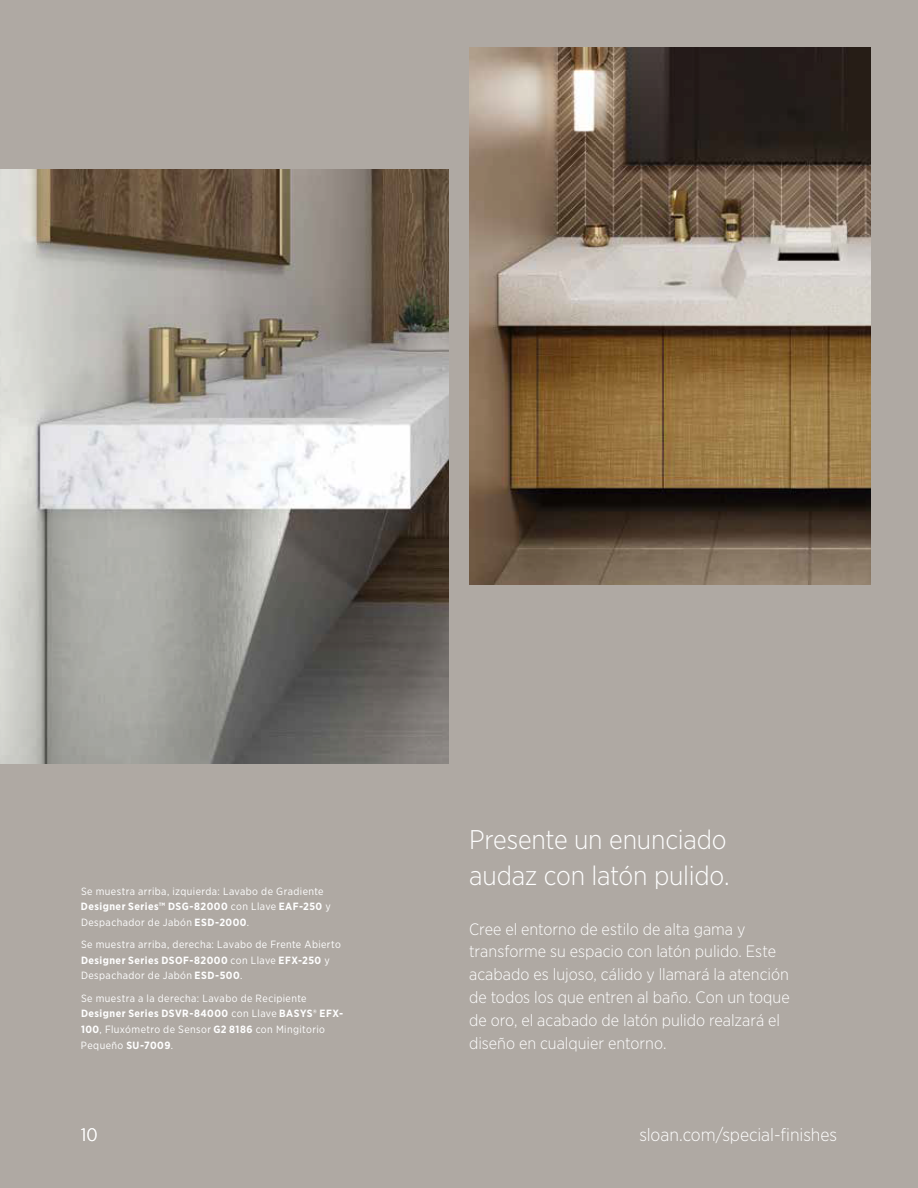
<style>
.page{position:relative;width:918px;height:1188px;background:#afa9a3}
.page>*{position:absolute;margin:0;border:0;box-sizing:border-box;transform-origin:0 0}
.t1{font:300 27px/36px "Gotham Narrow";letter-spacing:-.005em;color:#fff}
.t2{font:300 18px "Gotham Narrow";letter-spacing:-.005em;color:#fff}
.t3{font:300 16.5px/22.8px "Gotham Narrow";color:#fff}
.t4{font:10.5px/15.6px "Gotham Narrow";letter-spacing:.04em;color:#fff}
.s1{font-weight:700}
</style>
<div class="page">
<img style="left:0;top:170px;width:449px;height:594px">
<img style="left:469px;top:47px;width:402px;height:537px">
<p class="t4" style="left:81px;top:883px;width:251px">Se muestra arriba, izquierda: Lavabo de Gradiente<br><span class="s1">Designer Series™ DSG-82000</span> con Llave <span class="s1">EAF-250</span> y<br>Despachador de Jabón <span class="s1">ESD-2000</span>.</p>
<p class="t4" style="left:81px;top:936px;width:261px">Se muestra arriba, derecha: Lavabo de Frente Abierto<br><span class="s1">Designer Series DSOF-82000</span> con Llave <span class="s1">EFX-250</span> y<br>Despachador de Jabón <span class="s1">ESD-500</span>.</p>
<p class="t4" style="left:81px;top:990px;width:264px">Se muestra a la derecha: Lavabo de Recipiente <span class="s1">Designer Series DSVR-84000</span> con Llave <span class="s1">BASYS® EFX-100</span>, Fluxómetro de Sensor <span class="s1">G2 8186</span> con Mingitorio Pequeño <span class="s1">SU-7009</span>.</p>
<h1 class="t1" style="left:469px;top:821px;width:262px">Presente un enunciado audaz con latón pulido.</h1>
<p class="t3" style="left:469px;top:917px;width:322px">Cree el entorno de estilo de alta gama y transforme su espacio con latón pulido. Este acabado es lujoso, cálido y llamará la atención de todos los que entren al baño. Con un toque de oro, el acabado de latón pulido realzará el diseño en cualquier entorno.</p>
<h2 class="t2" style="left:81px;top:1123px;width:18px">10</h2>
<h2 class="t2" style="left:639px;top:1123px;width:199px">sloan.com/special-finishes</h2>
</div>
